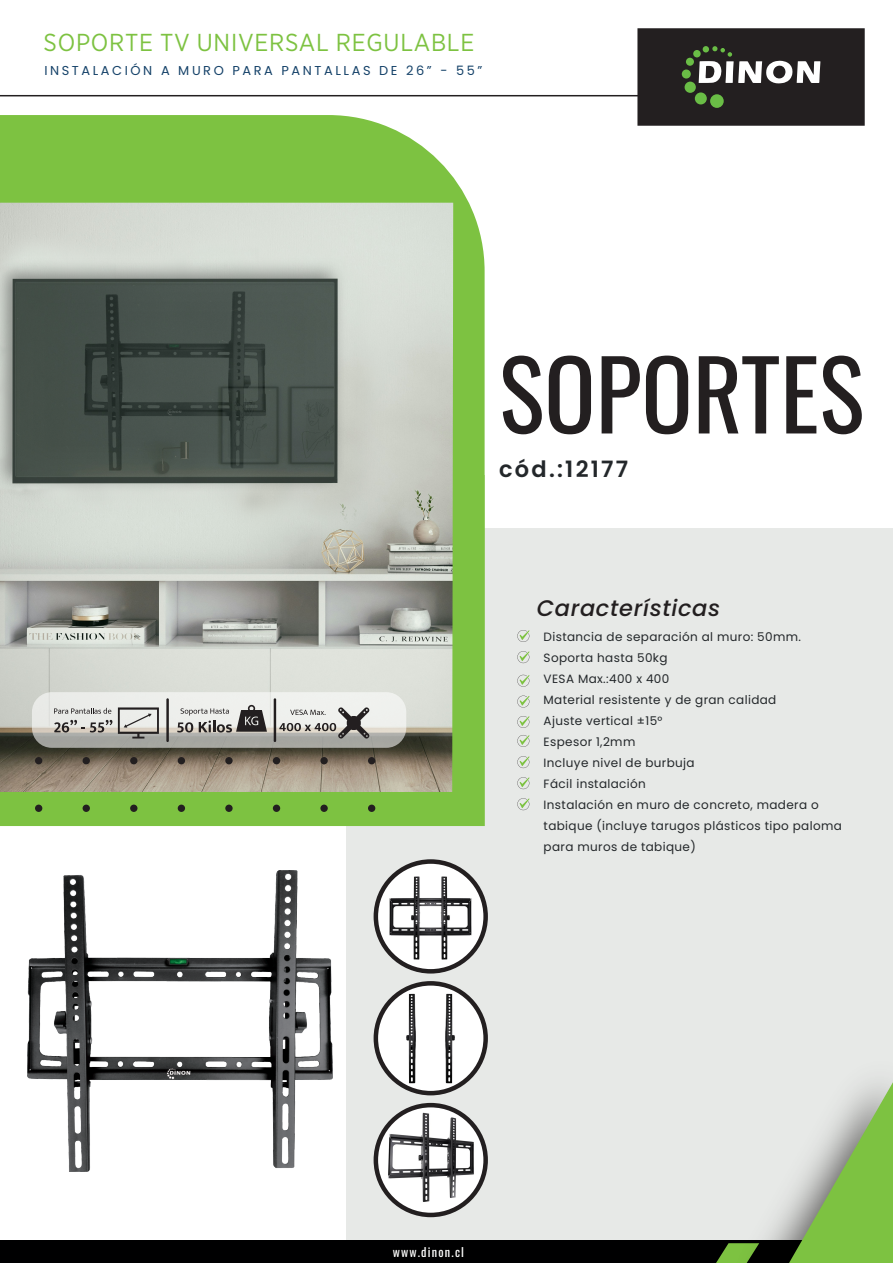
<style>
.page{position:relative;width:893px;height:1263px;background:#fff}
.page>*{position:absolute;margin:0;border:0;box-sizing:border-box;transform-origin:0 0}
.t1{font:95.4px "Oswald";color:#231f20}
.t2{font:24.45px "Gotham Narrow";letter-spacing:.03em;color:#7dc241}
.t3{font:italic 500 22.5px "Poppins";letter-spacing:.03em;color:#231f20}
.t4{font:600 22.5px "Poppins";letter-spacing:.1em;color:#23272a}
.t5{font:12.9px "Poppins";letter-spacing:.2em;color:#154269}
.t6{font:12.3px "Oswald";letter-spacing:.1em;color:#fff}
.t7{font:12px/21px "Poppins";letter-spacing:.03em;color:#23272a}
</style>
<div class="page">
<div style="left:346px;top:528px;width:547px;height:718px;background:#e7e9e7"></div>
<svg style="left:0;top:115px;width:485px;height:711px;background:#88c752"></svg>
<div style="left:318px;top:475px;width:167px;height:351px;background:#7dc241"></div>
<div style="left:0;top:174px;width:157px;height:18px;background:#7dc241"></div>
<img style="left:0;top:203px;width:453px;height:589px">
<img style="left:27px;top:870px;width:306px;height:301px">
<div style="left:35px;top:757px;width:7px;height:7px;background:#231f20;border-radius:50%"></div>
<div style="left:35px;top:805px;width:7px;height:7px;background:#231f20;border-radius:50%"></div>
<div style="left:83px;top:757px;width:7px;height:7px;background:#231f20;border-radius:50%"></div>
<div style="left:83px;top:805px;width:7px;height:7px;background:#231f20;border-radius:50%"></div>
<div style="left:130px;top:757px;width:7px;height:7px;background:#231f20;border-radius:50%"></div>
<div style="left:130px;top:805px;width:7px;height:7px;background:#231f20;border-radius:50%"></div>
<div style="left:178px;top:757px;width:7px;height:7px;background:#231f20;border-radius:50%"></div>
<div style="left:178px;top:805px;width:7px;height:7px;background:#231f20;border-radius:50%"></div>
<div style="left:225px;top:757px;width:8px;height:7px;background:#231f20;border-radius:50%"></div>
<div style="left:225px;top:805px;width:8px;height:7px;background:#231f20;border-radius:50%"></div>
<div style="left:273px;top:757px;width:7px;height:7px;background:#231f20;border-radius:50%"></div>
<div style="left:273px;top:805px;width:7px;height:7px;background:#231f20;border-radius:50%"></div>
<div style="left:320px;top:757px;width:8px;height:7px;background:#231f20;border-radius:50%"></div>
<div style="left:320px;top:805px;width:8px;height:7px;background:#231f20;border-radius:50%"></div>
<div style="left:368px;top:757px;width:7px;height:7px;background:#231f20;border-radius:50%"></div>
<div style="left:368px;top:805px;width:7px;height:7px;background:#231f20;border-radius:50%"></div>
<div style="left:637px;top:28px;width:228px;height:98px;background:#231f20;border:2px solid #231f20"></div>
<hr style="left:0;top:95px;width:638px;height:1px;background:#231f20">
<div style="left:0;top:1240px;width:893px;height:23px;background:#000001"></div>
<svg style="left:716px;top:1082px;width:177px;height:181px"></svg>
<svg style="left:517px;top:630px;width:12px;height:12px"></svg>
<svg style="left:517px;top:651px;width:12px;height:12px"></svg>
<svg style="left:517px;top:675px;width:12px;height:12px"></svg>
<svg style="left:517px;top:716px;width:12px;height:12px"></svg>
<svg style="left:517px;top:756px;width:12px;height:12px"></svg>
<svg style="left:517px;top:777px;width:12px;height:12px"></svg>
<svg style="left:517px;top:798px;width:12px;height:12px"></svg>
<svg style="left:517px;top:735px;width:12px;height:12px"></svg>
<svg style="left:517px;top:696px;width:12px;height:11px"></svg>
<div style="left:710px;top:94px;width:14px;height:14px;background:#6abd46;border-radius:50%"></div>
<div style="left:695px;top:92px;width:12px;height:12px;background:#6abd46;border-radius:50%"></div>
<div style="left:685px;top:82px;width:11px;height:11px;background:#6abd46;border-radius:50%"></div>
<div style="left:682px;top:70px;width:9px;height:9px;background:#6abd46;border-radius:50%"></div>
<div style="left:686px;top:58px;width:8px;height:8px;background:#6abd46;border-radius:50%"></div>
<div style="left:693px;top:50px;width:8px;height:7px;background:#6abd46;border-radius:50%"></div>
<svg style="left:699px;top:46px;width:121px;height:38px"></svg>
<svg style="left:32px;top:692px;width:374px;height:56px;background:#d0d1cd"></svg>
<img style="left:376px;top:864px;width:110px;height:110px;border-radius:55px">
<div style="left:374px;top:859px;width:114px;height:114px;border:4px solid #231f20;border-radius:50%"></div>
<img style="left:376px;top:984px;width:109px;height:109px;border-radius:54px">
<div style="left:374px;top:981px;width:114px;height:114px;border:4px solid #231f20;border-radius:50%"></div>
<img style="left:376px;top:1105px;width:110px;height:110px;border-radius:55px">
<div style="left:374px;top:1103px;width:114px;height:114px;border:4px solid #231f20;border-radius:50%"></div>
<svg style="left:54px;top:720px;width:58px;height:12px"></svg>
<svg style="left:54px;top:708px;width:57px;height:6px"></svg>
<svg style="left:118px;top:707px;width:41px;height:31px"></svg>
<svg style="left:177px;top:705px;width:90px;height:27px;background:#a4a3a0"></svg>
<svg style="left:279px;top:707px;width:91px;height:32px;background:#b1b1ad"></svg>
<hr style="left:166px;top:698px;width:3px;height:44px;background:#231f20">
<hr style="left:274px;top:698px;width:2px;height:44px;background:#231f20">
<h2 class="t2" style="left:44px;top:27px;width:432px">SOPORTE TV UNIVERSAL REGULABLE</h2>
<p class="t5" style="left:44px;top:63px;width:440px">INSTALACIÓN A MURO PARA PANTALLAS DE 26” - 55”</p>
<h1 class="t1" style="left:499px;top:310px;width:367px">SOPORTES</h1>
<h3 class="t4" style="left:499px;top:456px;width:131px">cód.:12177</h3>
<h3 class="t3" style="left:537px;top:595px;width:185px">Características</h3>
<p class="t7" style="left:544px;top:626px;width:300px">Distancia de separación al muro: 50mm.<br>Soporta hasta 50kg<br>VESA Max.:400 x 400<br>Material resistente y de gran calidad<br>Ajuste vertical ±15°<br>Espesor 1,2mm<br>Incluye nivel de burbuja<br>Fácil instalación<br>Instalación en muro de concreto, madera o tabique (incluye tarugos plásticos tipo paloma para muros de tabique)</p>
<p class="t6" style="left:393px;top:1240px;width:73px">www.dinon.cl</p>
</div>
